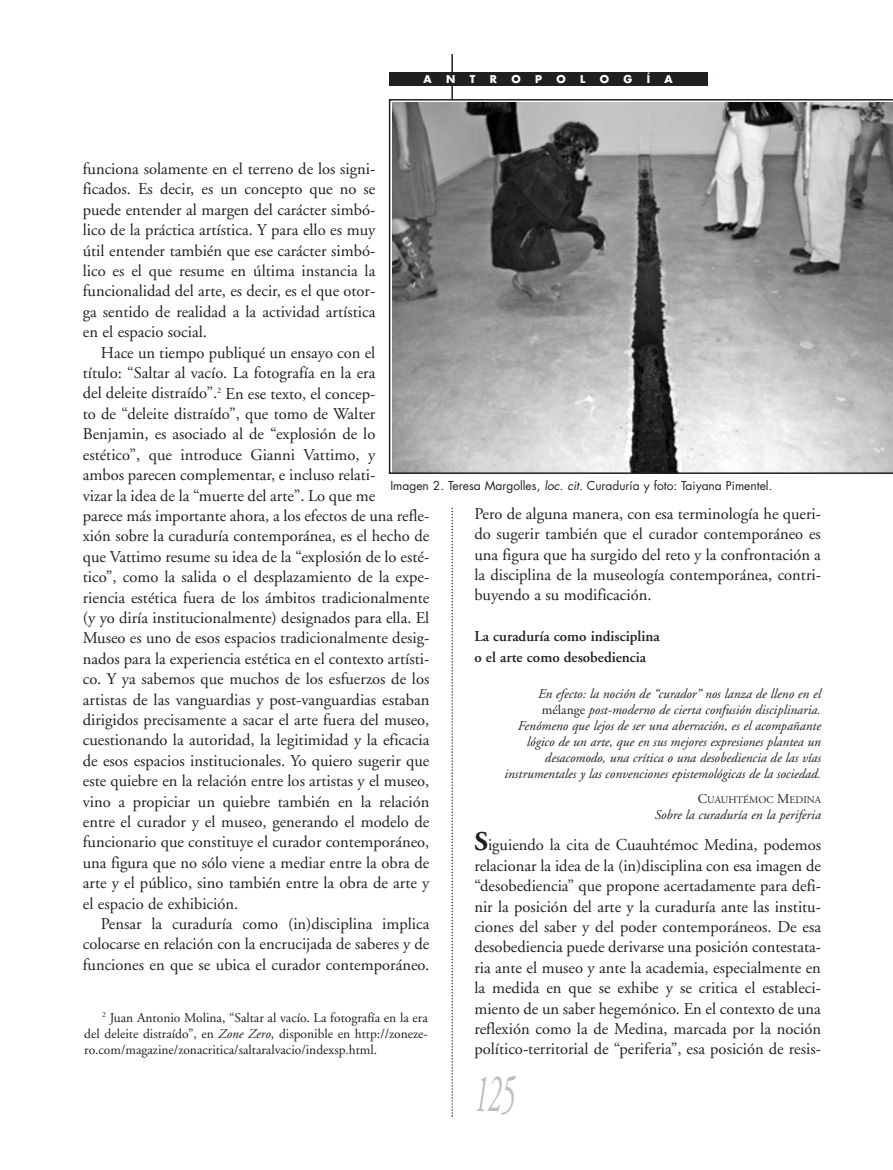
<style>
.page{position:relative;width:893px;height:1170px;background:#fff}
.page>*{position:absolute;margin:0;border:0;box-sizing:border-box;transform-origin:0 0}
.t1{font:italic 54px "Adobe Garamond";color:#bcbdc0;scale:.5 1}
.t2{font:16.5px/20.4px "Adobe Garamond";color:#231f20;text-align:justify}
.t3{font:600 15px/20.4px "Adobe Garamond";color:#231f20}
.t4{font:italic 13.5px/15.9px "Adobe Garamond";color:#231f20;text-align:right}
.t5{font:13.5px/15.9px "Adobe Garamond";color:#231f20;text-align:justify}
.t6{font:12px "Futura";color:#231f20}
.t7{font:700 10.5px "Futura";color:#fff}
.t8{font:10.2px "Adobe Garamond";color:#231f20}
.s1{font-style:italic}
.s2{font-style:normal}
.s3{font-size:13.5px}
.s4{font-weight:700;font-size:27px}
</style>
<div class="page">
<hr style="left:451px;top:54px;width:2px;height:306px;background:#231f20">
<svg style="left:451px;top:506px;width:2px;height:610px"></svg>
<div style="left:389px;top:72px;width:318px;height:14px;background:#231f20"></div>
<svg style="left:389px;top:99px;width:504px;height:375px;background:#989898"></svg>
<p class="t7" style="left:424px;top:74px;width:10px">A</p>
<p class="t7" style="left:446px;top:74px;width:11px">N</p>
<p class="t7" style="left:470px;top:74px;width:7px">T</p>
<p class="t7" style="left:490px;top:74px;width:9px">R</p>
<p class="t7" style="left:511px;top:74px;width:11px">O</p>
<p class="t7" style="left:535px;top:74px;width:8px">P</p>
<p class="t7" style="left:556px;top:74px;width:11px">O</p>
<p class="t7" style="left:580px;top:74px;width:7px">L</p>
<p class="t7" style="left:600px;top:74px;width:11px">O</p>
<p class="t7" style="left:623px;top:74px;width:10px">G</p>
<p class="t7" style="left:647px;top:74px;width:5px">Í</p>
<p class="t7" style="left:664px;top:74px;width:10px">A</p>
<p class="t2" style="left:83px;top:160px;width:294px">funciona solamente en el terreno de los signi&shy;ficados. Es decir, es un concepto que no se puede entender al margen del carácter simbó&shy;lico de la práctica artística. Y para ello es muy útil entender también que ese carácter simbó&shy;lico es el que resume en última instancia la funcionalidad del arte, es decir, es el que otor&shy;ga sentido de realidad a la actividad artística en el espacio social.</p>
<p class="t2" style="left:83px;top:343px;width:348px;text-align:left;text-indent:18px">Hace un tiempo publiqué un ensayo con el<br>título: “Saltar al vacío. La fotografía en la era<br>del deleite distraído”.<sup>2</sup> En ese texto, el concep-<br>to de “deleite distraído”, que tomo de Walter Benjamin, es asociado al de “explosión de lo estético”, que introduce Gianni Vattimo, y<br>ambos parecen complementar, e incluso relati-<br>vizar la idea de la “muerte del arte”. Lo que me<br>parece más importante ahora, a los efectos de una refle&shy;xión sobre la curaduría contemporánea, es el hecho de que Vattimo resume su idea de la “explosión de lo esté&shy;tico”, como la salida o el desplazamiento de la expe&shy;riencia estética fuera de los ámbitos tradicionalmente (y yo diría institucionalmente) designados para ella. El Museo es uno de esos espacios tradicionalmente desig&shy;nados para la experiencia estética en el contexto artísti&shy;co. Y ya sabemos que muchos de los esfuerzos de los artistas de las vanguardias y post-vanguardias estaban dirigidos precisamente a sacar el arte fuera del museo, cuestionando la autoridad, la legitimidad y la eficacia de esos espacios institucionales. Yo quiero sugerir que este quiebre en la relación entre los artistas y el museo, vino a propiciar un quiebre también en la relación entre el curador y el museo, generando el modelo de funcionario que constituye el curador contemporáneo, una figura que no sólo viene a mediar entre la obra de arte y el público, sino también entre la obra de arte y el espacio de exhibición.</p>
<p class="t2" style="left:83px;top:915px;width:348px;text-indent:18px">Pensar la curaduría como (in)disciplina implica colocarse en relación con la encrucijada de saberes y de funciones en que se ubica el curador contemporáneo.</p>
<p class="t6" style="left:390px;top:480px;width:384px">Imagen 2. Teresa Margolles, <span class="s1">loc. cit.</span> Curaduría y foto: Taiyana Pimentel.</p>
<p class="t2" style="left:474px;top:504px;width:348px">Pero de alguna manera, con esa terminología he queri&shy;do sugerir también que el curador contemporáneo es una figura que ha surgido del reto y la confrontación a la disciplina de la museología contemporánea, contri&shy;buyendo a su modificación.</p>
<p class="t3" style="left:474px;top:627px;width:187px">La curaduría como indisciplina o el arte como desobediencia</p>
<p class="t4" style="left:504px;top:687px;width:318px">En efecto: la noción de “curador” nos lanza de lleno en el <span class="s2">mélange</span> post-moderno de cierta confusión disciplinaria.<br>Fenómeno que lejos de ser una aberración, es el acompañante lógico de un arte, que en sus mejores expresiones plantea un desacomodo, una crítica o una desobediencia de las vías instrumentales y las convenciones epistemológicas de la sociedad.</p>
<p class="t8" style="left:698px;top:795px;width:125px"><span class="s3">C</span>UAUHTÉMOC <span class="s3">M</span>EDINA</p>
<p class="t4" style="left:655px;top:807px;width:168px">Sobre la curaduría en la periferia</p>
<p class="t2" style="left:474px;top:836px;width:348px"><span class="s4">S</span>iguiendo la cita de Cuauhtémoc Medina, podemos relacionar la idea de la (in)disciplina con esa imagen de “desobediencia” que propone acertadamente para defi&shy;nir la posición del arte y la curaduría ante las institu&shy;ciones del saber y del poder contemporáneos. De esa desobediencia puede derivarse una posición contestata&shy;ria ante el museo y ante la academia, especialmente en la medida en que se exhibe y se critica el estableci&shy;miento de un saber hegemónico. En el contexto de una reflexión como la de Medina, marcada por la noción político-territorial de “periferia”, esa posición de resis-</p>
<p class="t5" style="left:84px;top:1010px;width:345px;text-indent:18px"><sup>2</sup> Juan Antonio Molina, “Saltar al vacío. La fotografía en la era del deleite distraído”, en <span class="s1">Zone Zero</span>, disponible en http://zoneze&shy;ro.com/magazine/zonacritica/saltaralvacio/indexsp.html.</p>
<h1 class="t1" style="left:474px;top:1071px;width:82px">125</h1>
</div>
